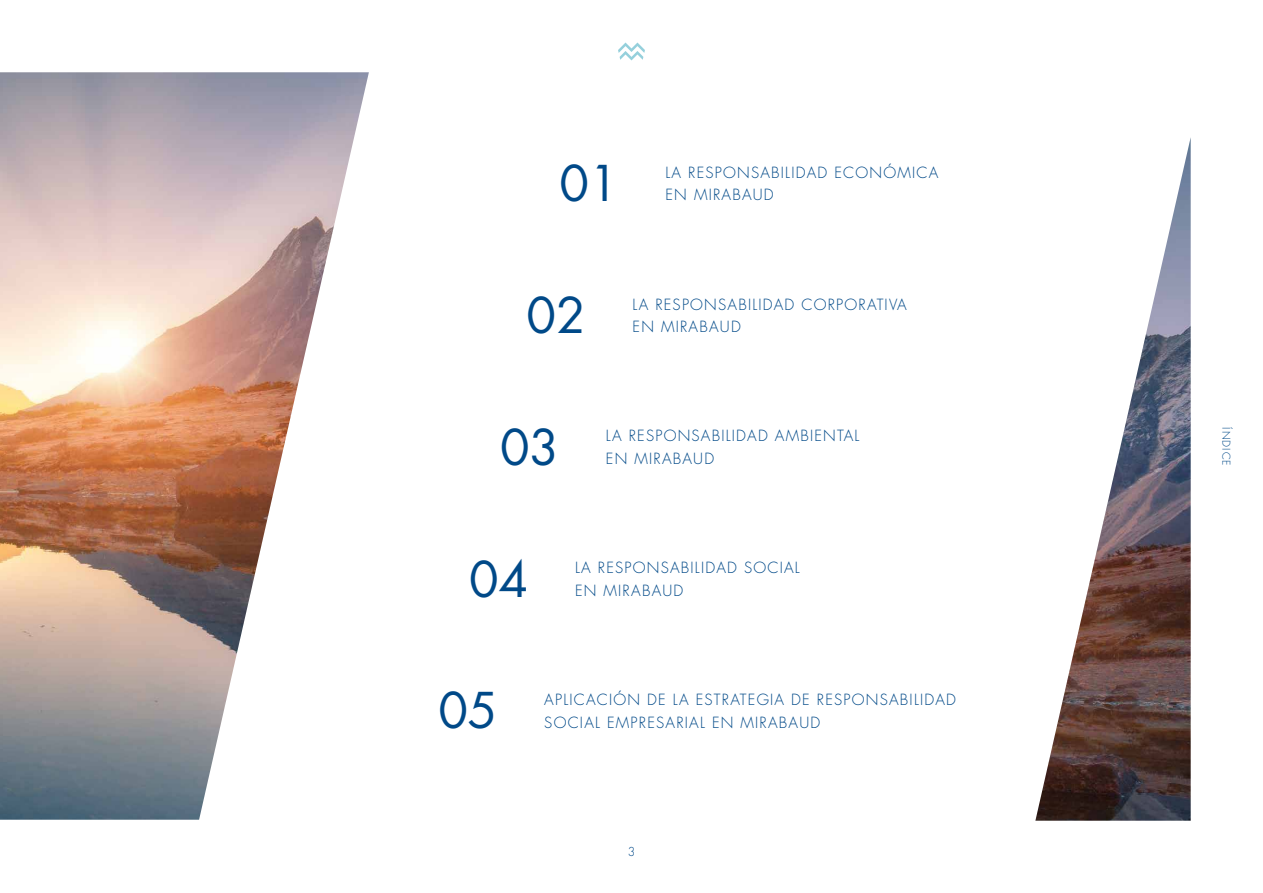
<style>
.page{position:relative;width:1263px;height:893px;background:#fff}
.page>*{position:absolute;margin:0;border:0;box-sizing:border-box;transform-origin:0 0}
.t1{font:48px "Futura Std";color:#004988}
.t2{font:300 15px "Futura Std";letter-spacing:.08em;color:#004988}
.t3{font:300 12px "Futura Std";color:#004988}
.t4{font:300 10.5px "Futura Std";letter-spacing:.1em;color:#004988}
</style>
<div class="page">
<img style="left:0;top:72px;width:369px;height:748px">
<svg style="left:618px;top:43px;width:27px;height:17px"></svg>
<img style="left:1035px;top:137px;width:156px;height:684px">
<h1 class="t1" style="left:560px;top:153px;width:61px">01</h1>
<p class="t2" style="left:665px;top:163px;width:274px">LA RESPONSABILIDAD ECONÓMICA</p>
<p class="t2" style="left:665px;top:186px;width:110px">EN MIRABAUD</p>
<h1 class="t1" style="left:527px;top:285px;width:61px">02</h1>
<p class="t2" style="left:632px;top:295px;width:276px">LA RESPONSABILIDAD CORPORATIVA</p>
<p class="t2" style="left:632px;top:317px;width:110px">EN MIRABAUD</p>
<h1 class="t1" style="left:500px;top:416px;width:61px">03</h1>
<p class="t2" style="left:606px;top:427px;width:255px">LA RESPONSABILIDAD AMBIENTAL</p>
<p class="t2" style="left:606px;top:449px;width:110px">EN MIRABAUD</p>
<h1 class="t1" style="left:469px;top:548px;width:61px">04</h1>
<p class="t2" style="left:575px;top:559px;width:226px">LA RESPONSABILIDAD SOCIAL</p>
<p class="t2" style="left:575px;top:581px;width:110px">EN MIRABAUD</p>
<h1 class="t1" style="left:438px;top:680px;width:61px">05</h1>
<p class="t2" style="left:544px;top:690px;width:413px">APLICACIÓN DE LA ESTRATEGIA DE RESPONSABILIDAD</p>
<p class="t2" style="left:544px;top:713px;width:277px">SOCIAL EMPRESARIAL EN MIRABAUD</p>
<p class="t3" style="left:628px;top:844px;width:9px">3</p>
<p class="t4" style="left:1233px;top:427px;width:40px;rotate:90deg">ÍNDICE</p>
</div>
